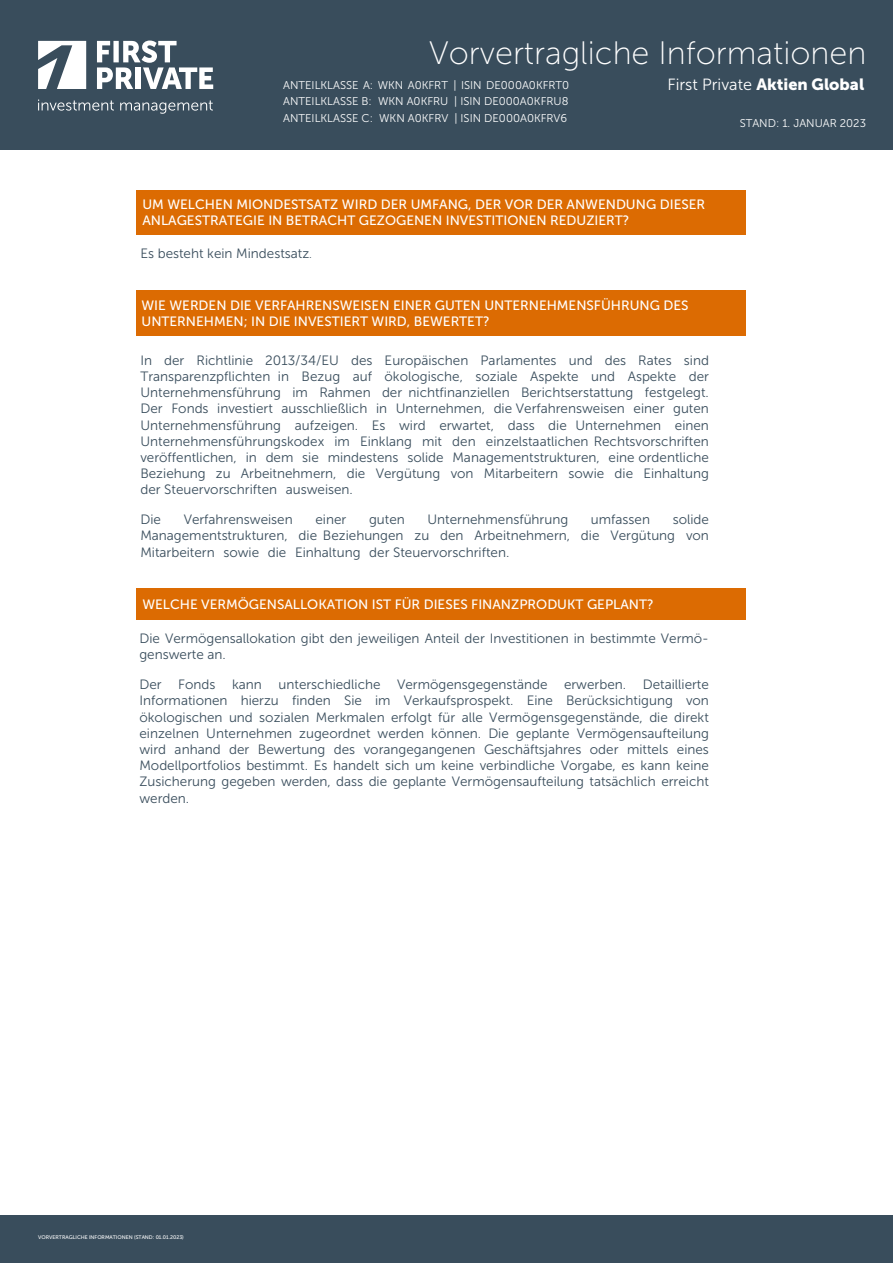
<style>
.page{position:relative;width:893px;height:1263px;background:#fff}
.page>*{position:absolute;margin:0;border:0;box-sizing:border-box;transform-origin:0 0}
.t1{font:32.4px "Museo Sans 100";color:#fff}
.t2{font:16.2px "Museo Sans 300";color:#fff}
.t3{font:13.5px/16.2px "Museo Sans 300 Embeddable";color:#394d5c;text-align:justify}
.t4{font:13.5px/15.6px "Museo Sans 500";color:#fff}
.t5{font:11.25px/16.5px "Museo Sans 300";color:#fff}
.t6{font:5.25px "Museo Sans 500";color:#fff}
.s1{font-family:"Museo Sans 900"}
.s2{font-size:11.25px}
</style>
<div class="page">
<div style="left:0;top:1215px;width:893px;height:48px;background:#394d5c"></div>
<div style="left:0;top:0;width:893px;height:150px;background:#394d5c"></div>
<svg style="left:38px;top:100px;width:175px;height:14px"></svg>
<svg style="left:97px;top:41px;width:116px;height:48px"></svg>
<svg style="left:38px;top:41px;width:48px;height:48px"></svg>
<div style="left:136px;top:190px;width:609px;height:45px;background:#dc6b02"></div>
<div style="left:136px;top:290px;width:609px;height:46px;background:#dc6b02"></div>
<div style="left:136px;top:589px;width:609px;height:31px;background:#dc6b02"></div>
<h1 class="t1" style="left:429px;top:36px;width:439px">Vorvertragliche Informationen</h1>
<p class="t5" style="left:283px;top:77px;width:288px">ANTEILKLASSE A: WKN A0KFRT | ISIN DE000A0KFRT0</p>
<p class="t2" style="left:667px;top:76px;width:198px">First Private <span class="s1">Aktien Global</span></p>
<p class="t5" style="left:283px;top:93px;width:287px">ANTEILKLASSE B: WKN A0KFRU | ISIN DE000A0KFRU8<br>ANTEILKLASSE C: WKN A0KFRV | ISIN DE000A0KFRV6</p>
<p class="t5" style="left:740px;top:115px;width:128px">STAND: 1. JANUAR 2023</p>
<p class="t4" style="left:142px;top:197px;width:564px">UM WELCHEN MIONDESTSATZ WIRD DER UMFANG, DER VOR DER ANWENDUNG DIESER<br>ANLAGESTRATEGIE IN BETRACHT GEZOGENEN INVESTITIONEN REDUZIERT?</p>
<p class="t3" style="left:140px;top:246px;width:173px">Es besteht kein Mindestsatz<span class="s2">.</span></p>
<p class="t4" style="left:142px;top:297px;width:549px;line-height:16.2px">WIE WERDEN DIE VERFAHRENSWEISEN EINER GUTEN UNTERNEHMENSFÜHRUNG DES<br>UNTERNEHMEN; IN DIE INVESTIERT WIRD, BEWERTET?</p>
<p class="t3" style="left:140px;top:352px;width:570px">In der Richtlinie 2013/34/EU des Europäischen Parlamentes und des Rates sind Transparenzpflichten in Bezug auf ökologische, soziale Aspekte und Aspekte der Unternehmensführung im Rahmen der nichtfinanziellen Berichtserstattung festgelegt.<br>Der Fonds investiert ausschließlich in Unternehmen, die Verfahrensweisen einer guten Unternehmensführung aufzeigen. Es wird erwartet, dass die Unternehmen einen Unternehmensführungskodex im Einklang mit den einzelstaatlichen Rechtsvorschriften veröffentlichen, in dem sie mindestens solide Managementstrukturen, eine ordentliche Beziehung zu Arbeitnehmern, die Vergütung von Mitarbeitern sowie die Einhaltung der Steuervorschriften ausweisen.</p>
<p class="t3" style="left:140px;top:511px;width:22px">Die</p>
<p class="t3" style="left:184px;top:511px;width:111px">Verfahrensweisen</p>
<p class="t3" style="left:315px;top:511px;width:32px">einer</p>
<p class="t3" style="left:369px;top:511px;width:37px">guten</p>
<p class="t3" style="left:427px;top:511px;width:142px">Unternehmensführung</p>
<p class="t3" style="left:591px;top:511px;width:61px">umfassen</p>
<p class="t3" style="left:140px;top:511px;width:570px;text-indent:532px">solide Managementstrukturen, die Beziehungen zu den Arbeitnehmern, die Vergütung von Mitarbeitern sowie die Einhaltung der Steuervorschriften.</p>
<p class="t4" style="left:142px;top:597px;width:513px">WELCHE VERMÖGENSALLOKATION IST FÜR DIESES FINANZPRODUKT GEPLANT?</p>
<p class="t3" style="left:139px;top:631px;width:571px">Die Vermögensallokation gibt den jeweiligen Anteil der Investitionen in bestimmte Vermö&shy;genswerte an.</p>
<p class="t3" style="left:139px;top:676px;width:571px">Der Fonds kann unterschiedliche Vermögensgegenstände erwerben. Detaillierte Informationen hierzu finden Sie im Verkaufsprospekt. Eine Berücksichtigung von ökologischen und sozialen Merkmalen erfolgt für alle Vermögensgegenstände, die direkt einzelnen Unternehmen zugeordnet werden können. Die geplante Vermögensaufteilung wird anhand der Bewertung des vorangegangenen Geschäftsjahres oder mittels eines Modellportfolios bestimmt. Es handelt sich um keine verbindliche Vorgabe, es kann keine Zusicherung gegeben werden, dass die geplante Vermögensaufteilung tatsächlich erreicht werden.</p>
<p class="t6" style="left:38px;top:1234px;width:147px">VORVERTRAGLICHE INFORMATIONEN (STAND: 01.01.2023)</p>
</div>
